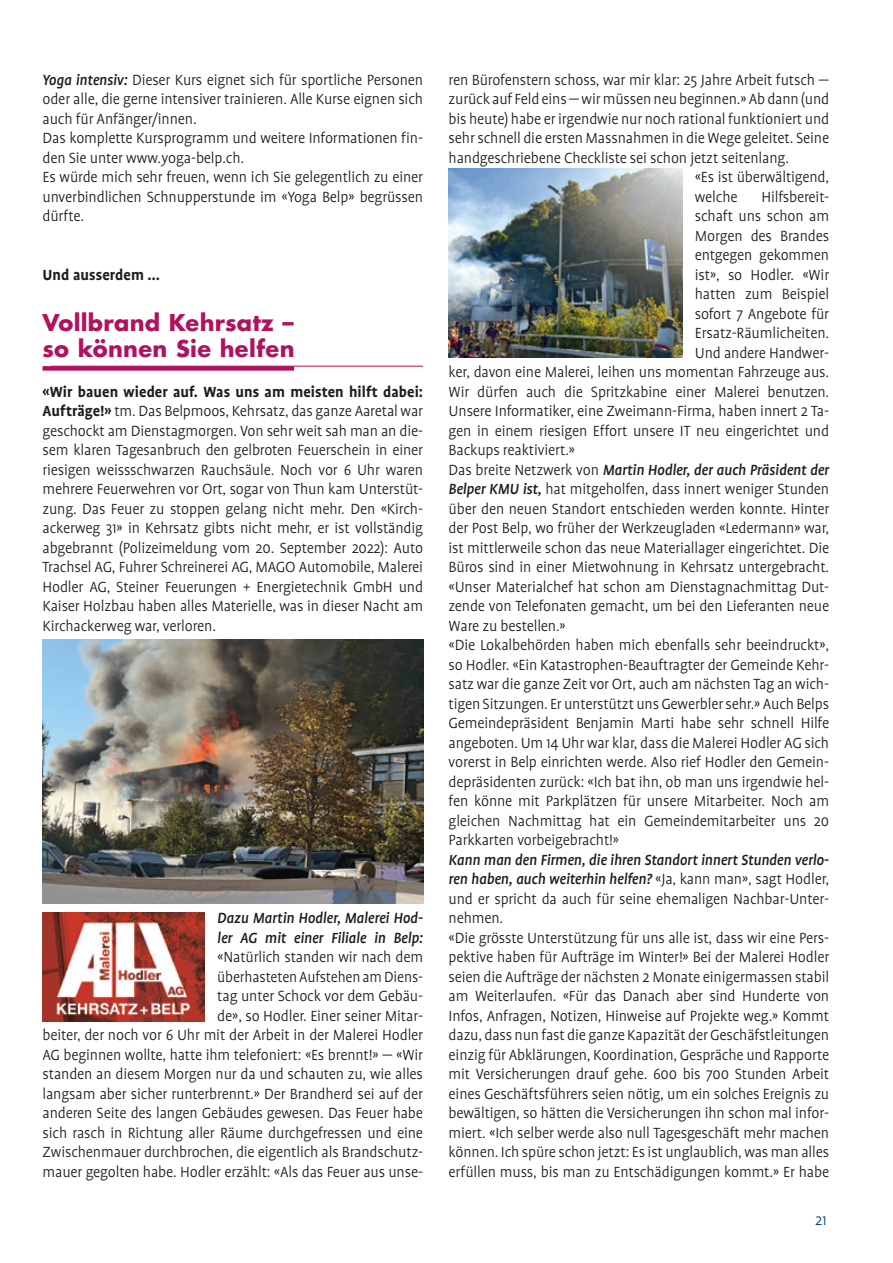
<style>
.page{position:relative;width:893px;height:1263px;background:#fff}
.page>*{position:absolute;margin:0;border:0;box-sizing:border-box;transform-origin:0 0}
.t1{font:700 22.5px/26.7px "Futura";letter-spacing:.015em;color:#b1115d}
.t2{font:300 16.8px/19.5px "Profile";letter-spacing:-.01em;color:#1d1d1b}
.t3{font:italic 500 16.8px/19.5px "Profile";letter-spacing:-.01em;color:#1d1d1b}
.t4{font:700 16.8px "Profile";letter-spacing:.005em;color:#1d1d1b}
.t5{font:300 16.8px "Profile";color:#003f7d}
.s1{font-weight:500;font-style:italic}
.s2{font-weight:700}
.s3{font-weight:300;font-style:normal}
</style>
<div class="page">
<img style="left:448px;top:168px;width:234px;height:189px">
<div style="left:43px;top:366px;width:251px;height:5px;background:#b1115d"></div>
<hr style="left:51px;top:366px;width:372px;height:1px;background:#b1115d">
<img style="left:43px;top:640px;width:380px;height:263px">
<img style="left:43px;top:912px;width:162px;height:109px">
<p class="t2" style="left:43px;top:70px;width:382px"><span class="s1">Yoga intensiv:</span> Dieser Kurs eignet sich für sportliche Personen oder alle, die gerne intensiver trainieren. Alle Kurse eignen sich auch für Anfänger/innen.<br>Das komplette Kursprogramm und weitere Informationen fin&shy;den Sie unter www.yoga-belp.ch.<br>Es würde mich sehr freuen, wenn ich Sie gelegentlich zu einer unverbindlichen Schnupperstunde im «Yoga Belp» begrüssen dürfte.</p>
<p class="t4" style="left:43px;top:265px;width:119px">Und ausserdem …</p>
<h1 class="t1" style="left:43px;top:308px;width:254px">Vollbrand Kehrsatz – so können Sie helfen</h1>
<p class="t2" style="left:43px;top:382px;width:382px;text-align:justify"><span class="s2">«Wir bauen wieder auf. Was uns am meisten hilft dabei:<br>Aufträge!»</span> tm. Das Belpmoos, Kehrsatz, das ganze Aaretal war geschockt am Dienstagmorgen. Von sehr weit sah man an die&shy;sem klaren Tagesanbruch den gelbroten Feuerschein in einer riesigen weissschwarzen Rauchsäule. Noch vor 6 Uhr waren mehrere Feuerwehren vor Ort, sogar von Thun kam Unterstüt&shy;zung. Das Feuer zu stoppen gelang nicht mehr. Den «Kirch&shy;ackerweg 31» in Kehrsatz gibts nicht mehr, er ist vollständig abgebrannt (Polizeimeldung vom 20. September 2022): Auto Trachsel AG, Fuhrer Schreinerei AG, MAGO Automobile, Malerei Hodler AG, Steiner Feuerungen + Energietechnik GmbH und Kaiser Holzbau haben alles Materielle, was in dieser Nacht am Kirchackerweg war, verloren.</p>
<p class="t3" style="left:217px;top:908px;width:207px">Dazu Martin Hodler, Malerei Hod&shy;ler AG mit einer Filiale in Belp:</p>
<p class="t2" style="left:43px;top:947px;width:382px;text-align:right">«Natürlich standen wir nach dem<br>überhasteten Aufstehen am Diens-<br>tag unter Schock vor dem Gebäu-<br>de», so Hodler. Einer seiner Mitar-<br>beiter, der noch vor 6 Uhr mit der Arbeit in der Malerei Hodler AG beginnen wollte, hatte ihm telefoniert: «Es brennt!» — «Wir standen an diesem Morgen nur da und schauten zu, wie alles langsam aber sicher runterbrennt.» Der Brandherd sei auf der anderen Seite des langen Gebäudes gewesen. Das Feuer habe sich rasch in Richtung aller Räume durchgefressen und eine Zwischenmauer durchbrochen, die eigentlich als Brandschutz&shy;mauer gegolten habe. Hodler erzählt: «Als das Feuer aus unse-</p>
<p class="t2" style="left:449px;top:70px;width:382px">ren Bürofenstern schoss, war mir klar: 25 Jahre Arbeit futsch —</p>
<p class="t2" style="left:449px;top:89px;width:382px">zurück auf Feld eins — wir müssen neu beginnen.» Ab dann (und</p>
<p class="t2" style="left:449px;top:109px;width:382px">bis heute) habe er irgendwie nur noch rational funktioniert und</p>
<p class="t2" style="left:449px;top:128px;width:382px">sehr schnell die ersten Massnahmen in die Wege geleitet. Seine</p>
<p class="t2" style="left:449px;top:148px;width:342px">handgeschriebene Checkliste sei schon jetzt seitenlang.</p>
<p class="t2" style="left:695px;top:167px;width:136px">«Es ist überwältigend,</p>
<p class="t2" style="left:695px;top:187px;width:44px">welche</p>
<p class="t2" style="left:761px;top:187px;width:69px">Hilfsbereit-</p>
<p class="t2" style="left:695px;top:206px;width:136px">schaft uns schon am</p>
<p class="t2" style="left:695px;top:226px;width:136px">Morgen des Brandes</p>
<p class="t2" style="left:695px;top:245px;width:136px">entgegen gekommen</p>
<p class="t2" style="left:695px;top:265px;width:136px">ist», so Hodler. «Wir</p>
<p class="t2" style="left:695px;top:284px;width:136px">hatten zum Beispiel</p>
<p class="t2" style="left:695px;top:304px;width:136px">sofort 7 Angebote für</p>
<p class="t2" style="left:695px;top:323px;width:136px">Ersatz-Räumlicheiten.</p>
<p class="t2" style="left:695px;top:343px;width:136px">Und andere Handwer-</p>
<p class="t2" style="left:449px;top:362px;width:382px">ker, davon eine Malerei, leihen uns momentan Fahrzeuge aus.</p>
<p class="t2" style="left:449px;top:382px;width:382px">Wir dürfen auch die Spritzkabine einer Malerei benutzen.</p>
<p class="t2" style="left:449px;top:401px;width:382px">Unsere Informatiker, eine Zweimann-Firma, haben innert 2 Ta-</p>
<p class="t2" style="left:449px;top:421px;width:382px">gen in einem riesigen Effort unsere IT neu eingerichtet und</p>
<p class="t2" style="left:449px;top:440px;width:128px">Backups reaktiviert.»</p>
<p class="t3" style="left:449px;top:460px;width:382px"><span class="s3">Das breite Netzwerk von</span> Martin Hodler, der auch Präsident der</p>
<p class="t2" style="left:449px;top:479px;width:382px"><span class="s1">Belper KMU ist,</span> hat mitgeholfen, dass innert weniger Stunden</p>
<p class="t2" style="left:449px;top:499px;width:382px">über den neuen Standort entschieden werden konnte. Hinter</p>
<p class="t2" style="left:449px;top:518px;width:382px">der Post Belp, wo früher der Werkzeugladen «Ledermann» war,</p>
<p class="t2" style="left:449px;top:538px;width:382px">ist mittlerweile schon das neue Materiallager eingerichtet. Die</p>
<p class="t2" style="left:449px;top:557px;width:382px">Büros sind in einer Mietwohnung in Kehrsatz untergebracht.</p>
<p class="t2" style="left:449px;top:577px;width:382px">«Unser Materialchef hat schon am Dienstagnachmittag Dut-</p>
<p class="t2" style="left:449px;top:596px;width:382px">zende von Telefonaten gemacht, um bei den Lieferanten neue</p>
<p class="t2" style="left:449px;top:616px;width:119px">Ware zu bestellen.»</p>
<p class="t2" style="left:449px;top:635px;width:382px">«Die Lokalbehörden haben mich ebenfalls sehr beeindruckt»,</p>
<p class="t2" style="left:449px;top:655px;width:382px">so Hodler. «Ein Katastrophen-Beauftragter der Gemeinde Kehr-</p>
<p class="t2" style="left:449px;top:674px;width:382px">satz war die ganze Zeit vor Ort, auch am nächsten Tag an wich-</p>
<p class="t2" style="left:449px;top:694px;width:382px">tigen Sitzungen. Er unterstützt uns Gewerbler sehr.» Auch Belps</p>
<p class="t2" style="left:449px;top:713px;width:382px">Gemeindepräsident Benjamin Marti habe sehr schnell Hilfe</p>
<p class="t2" style="left:449px;top:733px;width:382px">angeboten. Um 14 Uhr war klar, dass die Malerei Hodler AG sich</p>
<p class="t2" style="left:449px;top:752px;width:382px">vorerst in Belp einrichten werde. Also rief Hodler den Gemein-</p>
<p class="t2" style="left:449px;top:772px;width:382px">depräsidenten zurück: «Ich bat ihn, ob man uns irgendwie hel-</p>
<p class="t2" style="left:449px;top:791px;width:382px">fen könne mit Parkplätzen für unsere Mitarbeiter. Noch am</p>
<p class="t2" style="left:449px;top:811px;width:382px">gleichen Nachmittag hat ein Gemeindemitarbeiter uns 20</p>
<p class="t2" style="left:449px;top:830px;width:172px">Parkkarten vorbeigebracht!»</p>
<p class="t2" style="left:449px;top:850px;width:382px"><span class="s1">Kann man den Firmen, die ihren Standort innert Stunden verlo&shy;ren haben, auch weiterhin helfen?</span> «Ja, kann man», sagt Hodler, und er spricht da auch für seine ehemaligen Nachbar-Unter&shy;nehmen.<br>«Die grösste Unterstützung für uns alle ist, dass wir eine Pers&shy;pektive haben für Aufträge im Winter!» Bei der Malerei Hodler seien die Aufträge der nächsten 2 Monate einigermassen stabil am Weiterlaufen. «Für das Danach aber sind Hunderte von Infos, Anfragen, Notizen, Hinweise auf Projekte weg.» Kommt dazu, dass nun fast die ganze Kapazität der Geschäfstleitungen einzig für Abklärungen, Koordination, Gespräche und Rapporte mit Versicherungen drauf gehe. 600 bis 700 Stunden Arbeit eines Geschäftsführers seien nötig, um ein solches Ereignis zu bewältigen, so hätten die Versicherungen ihn schon mal infor&shy;miert. «Ich selber werde also null Tagesgeschäft mehr machen können. Ich spüre schon jetzt: Es ist unglaublich, was man alles erfüllen muss, bis man zu Entschädigungen kommt.» Er habe</p>
<p class="t5" style="left:815px;top:1211px;width:13px">21</p>
</div>
